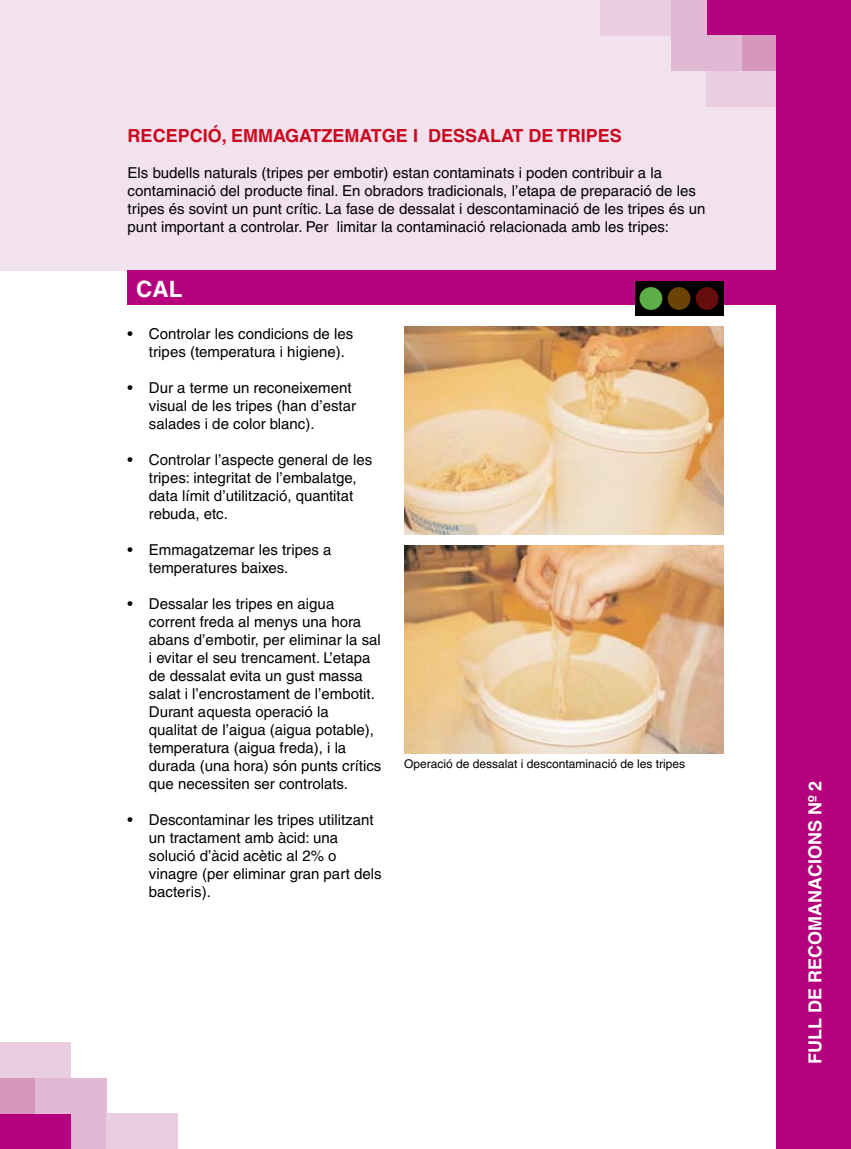
<style>
.page{position:relative;width:851px;height:1149px;background:#fff}
.page>*{position:absolute;margin:0;border:0;box-sizing:border-box;transform-origin:0 0}
.t1{font:700 22.5px "Helvetica";color:#fff}
.t2{font:700 18px "Helvetica";color:#cc071e}
.t3{font:700 18px "Helvetica";color:#fff}
.t4{font:15px/18px "Helvetica";color:#000}
.t5{font:12px "Helvetica";color:#000}
</style>
<div class="page">
<div style="left:0;top:0;width:777px;height:271px;background:#f2e2ee"></div>
<div style="left:128px;top:271px;width:649px;height:34px;background:#b4007c"></div>
<img style="left:404px;top:326px;width:319px;height:208px">
<img style="left:404px;top:545px;width:319px;height:208px">
<div style="left:634px;top:281px;width:89px;height:34px;background:#000"></div>
<div style="left:639px;top:287px;width:23px;height:23px;background:#5dae47;border-radius:50%"></div>
<div style="left:667px;top:287px;width:23px;height:23px;background:#6b4307;border-radius:50%"></div>
<div style="left:695px;top:287px;width:23px;height:23px;background:#660d0d;border-radius:50%"></div>
<div style="left:741px;top:0;width:36px;height:36px;background:#b4007c"></div>
<div style="left:706px;top:0;width:35px;height:36px;background:#b4007c"></div>
<div style="left:670px;top:0;width:36px;height:36px;background:#e2b9d4"></div>
<div style="left:741px;top:36px;width:36px;height:35px;background:#d697bf"></div>
<div style="left:706px;top:36px;width:35px;height:35px;background:#e2b9d4"></div>
<div style="left:670px;top:36px;width:36px;height:35px;background:#e2b9d4"></div>
<div style="left:741px;top:71px;width:36px;height:35px;background:#eacde1"></div>
<div style="left:706px;top:71px;width:35px;height:35px;background:#eacde1"></div>
<div style="left:635px;top:0;width:35px;height:36px;background:#eacde1"></div>
<div style="left:599px;top:0;width:36px;height:36px;background:#eacde1"></div>
<div style="left:776px;top:0;width:74px;height:1148px;background:#b4007c"></div>
<div style="left:0;top:1112px;width:36px;height:36px;background:#b4007c"></div>
<div style="left:35px;top:1112px;width:36px;height:36px;background:#b4007c"></div>
<div style="left:71px;top:1112px;width:35px;height:36px;background:#e2b9d4"></div>
<div style="left:0;top:1077px;width:36px;height:35px;background:#d697bf"></div>
<div style="left:35px;top:1077px;width:36px;height:35px;background:#e2b9d4"></div>
<div style="left:71px;top:1077px;width:35px;height:35px;background:#e2b9d4"></div>
<div style="left:0;top:1042px;width:36px;height:35px;background:#eacde1"></div>
<div style="left:35px;top:1042px;width:36px;height:35px;background:#eacde1"></div>
<div style="left:106px;top:1112px;width:36px;height:36px;background:#eacde1"></div>
<div style="left:142px;top:1112px;width:35px;height:36px;background:#eacde1"></div>
<p class="t2" style="left:128px;top:124px;width:495px">RECEPCIÓ, EMMAGATZEMATGE I DESSALAT DE TRIPES</p>
<p class="t4" style="left:128px;top:163px;width:579px">Els budells naturals (tripes per embotir) estan contaminats i poden contribuir a la contaminació del producte final. En obradors tradicionals, l’etapa de preparació de les tripes és sovint un punt crític. La fase de dessalat i descontaminació de les tripes és un punt important a controlar. Per limitar la contaminació relacionada amb les tripes:</p>
<h1 class="t1" style="left:136px;top:275px;width:48px">CAL</h1>
<p class="t4" style="left:128px;top:324px;width:7px">•</p>
<p class="t4" style="left:128px;top:378px;width:7px">•</p>
<p class="t4" style="left:128px;top:450px;width:7px">•</p>
<p class="t4" style="left:128px;top:540px;width:7px">•</p>
<p class="t4" style="left:128px;top:594px;width:7px">•</p>
<p class="t4" style="left:128px;top:810px;width:7px">•</p>
<p class="t4" style="left:149px;top:324px;width:206px">Controlar les condicions de les tripes (temperatura i higiene).</p>
<p class="t4" style="left:149px;top:378px;width:208px">Dur a terme un reconeixement visual de les tripes (han d’estar salades i de color blanc).</p>
<p class="t4" style="left:149px;top:450px;width:225px">Controlar l’aspecte general de les tripes: integritat de l’embalatge, data límit d’utilització, quantitat rebuda, etc.</p>
<p class="t4" style="left:149px;top:540px;width:184px">Emmagatzemar les tripes a temperatures baixes.</p>
<p class="t4" style="left:149px;top:594px;width:234px">Dessalar les tripes en aigua corrent freda al menys una hora abans d’embotir, per eliminar la sal i evitar el seu trencament. L’etapa de dessalat evita un gust massa salat i l’encrostament de l’embotit.<br>Durant aquesta operació la<br>qualitat de l’aigua (aigua potable), temperatura (aigua freda), i la durada (una hora) són punts crítics que necessiten ser controlats.</p>
<p class="t4" style="left:149px;top:810px;width:234px">Descontaminar les tripes utilitzant un tractament amb àcid: una solució d’àcid acètic al 2% o vinagre (per eliminar gran part dels bacteris).</p>
<p class="t5" style="left:404px;top:756px;width:282px">Operació de dessalat i descontaminació de les tripes</p>
<p class="t3" style="left:804px;top:1063px;width:284px;rotate:-90deg">FULL DE RECOMANACIONS Nº 2</p>
</div>
